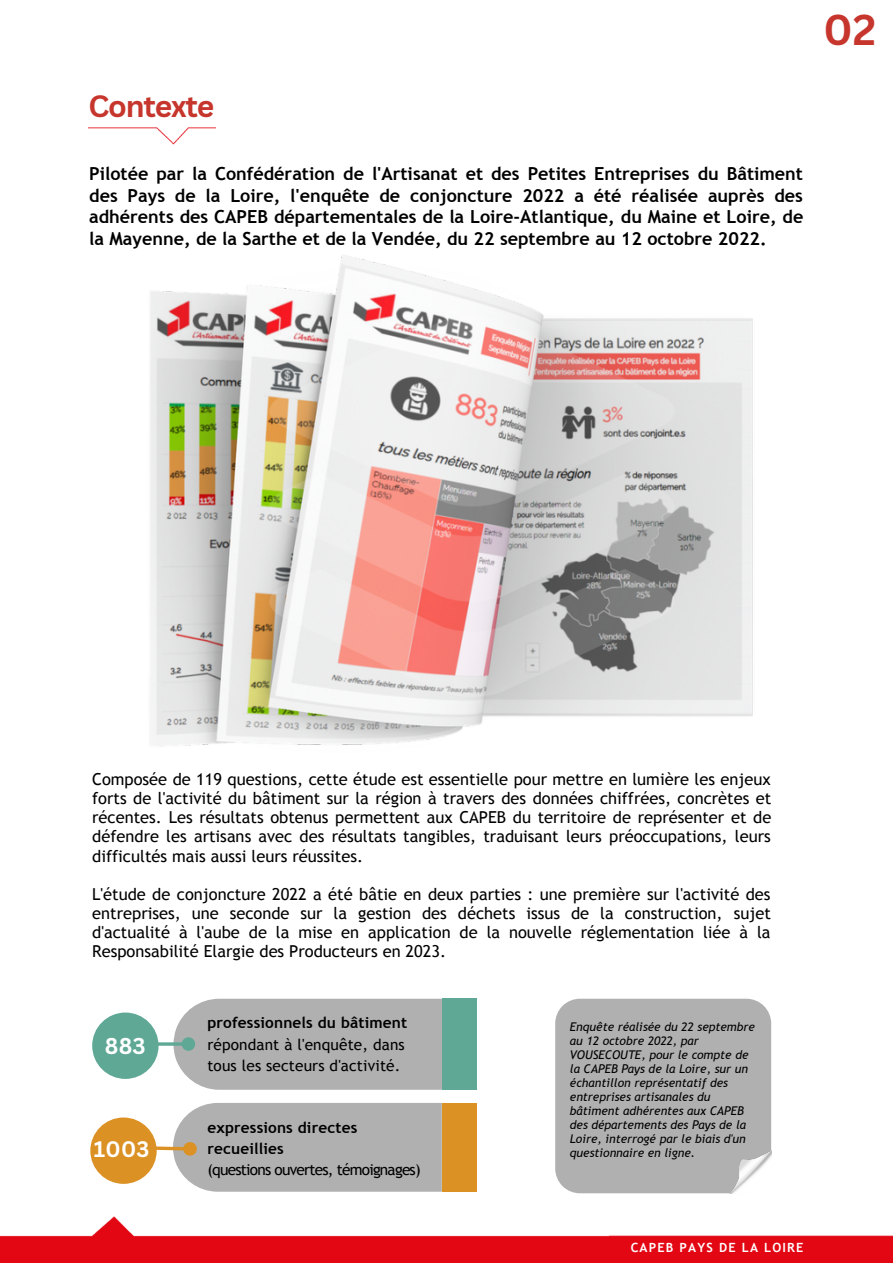
<style>
.page{position:relative;width:893px;height:1264px;background:#fff}
.page>*{position:absolute;margin:0;border:0;box-sizing:border-box;transform-origin:0 0}
.t1{font:700 42px "Canva Sans";color:#c6362d}
.t2{font:700 30px "Canva Sans";letter-spacing:-.04em;color:#c6362d}
.t3{font:700 22.2px "Canva Sans";color:#fff}
.t4{font:700 21.75px "Canva Sans";color:#fff}
.t5{font:700 18px/21.3px "Trebuchet MS";color:#000;text-align:justify}
.t6{font:16.5px/19px "Trebuchet MS";color:#000;text-align:justify}
.t7{font:700 15.45px/21.3px "Trebuchet MS";letter-spacing:.01em;color:#000}
.t8{font:15.45px/21.3px "Trebuchet MS";letter-spacing:.01em;color:#000}
.t9{font:15.45px "Trebuchet MS";letter-spacing:-.05em;color:#000}
.t10{font:700 12.75px "Trebuchet MS";letter-spacing:.095em;color:#fff}
.t11{font:italic 12px/14px "Trebuchet MS";color:#000}
</style>
<div class="page">
<img style="left:150px;top:255px;width:603px;height:492px">
<img style="left:88px;top:127px;width:127px;height:18px">
<div style="left:442px;top:998px;width:34px;height:91px;background:#5ea895"></div>
<div style="left:92px;top:1012px;width:66px;height:66px;background:#5ea895;border-radius:50%"></div>
<hr style="left:152px;top:1042px;width:30px;height:3px;background:#5ea895">
<div style="left:173px;top:998px;width:269px;height:91px;background:#b0b0b0"></div>
<div style="left:442px;top:1102px;width:34px;height:89px;background:#dc9124"></div>
<svg style="left:147px;top:1103px;width:295px;height:88px;background:#b8b8b7"></svg>
<div style="left:90px;top:1117px;width:67px;height:66px;background:#dc9124;border-radius:50%"></div>
<img style="left:0;top:1216px;width:892px;height:46px">
<div style="left:555px;top:998px;width:216px;height:195px;background:#b0b0b0"></div>
<img style="left:729px;top:1150px;width:42px;height:43px">
<h2 class="t2" style="left:88px;top:85px;width:127px">Contexte</h2>
<p class="t5" style="left:89px;top:163px;width:715px">Pilotée par la Confédération de l'Artisanat et des Petites Entreprises du Bâtiment des Pays de la Loire, l'enquête de conjoncture 2022 a été réalisée auprès des adhérents des CAPEB départementales de la Loire-Atlantique, du Maine et Loire, de la Mayenne, de la Sarthe et de la Vendée, du 22 septembre au 12 octobre 2022.</p>
<h1 class="t1" style="left:823px;top:0;width:54px">02</h1>
<p class="t6" style="left:92px;top:769px;width:680px">Composée de 119 questions, cette étude est essentielle pour mettre en lumière les enjeux forts de l'activité du bâtiment sur la région à travers des données chiffrées, concrètes et récentes. Les résultats obtenus permettent aux CAPEB du territoire de représenter et de défendre les artisans avec des résultats tangibles, traduisant leurs préoccupations, leurs difficultés mais aussi leurs réussites.</p>
<p class="t6" style="left:92px;top:884px;width:680px">L'étude de conjoncture 2022 a été bâtie en deux parties : une première sur l'activité des entreprises, une seconde sur la gestion des déchets issus de la construction, sujet d'actualité à l'aube de la mise en application de la nouvelle réglementation liée à la Responsabilité Elargie des Producteurs en 2023.</p>
<h3 class="t3" style="left:105px;top:1029px;width:42px">883</h3>
<h3 class="t4" style="left:94px;top:1133px;width:57px">1003</h3>
<p class="t7" style="left:207px;top:1012px;width:201px">professionnels du bâtiment</p>
<p class="t8" style="left:207px;top:1033px;width:199px">répondant à l'enquête, dans tous les secteurs d'activité.</p>
<p class="t7" style="left:207px;top:1116px;width:151px">expressions directes recueillies</p>
<p class="t9" style="left:207px;top:1160px;width:215px">(questions ouvertes, témoignages)</p>
<p class="t11" style="left:570px;top:1019px;width:186px">Enquête réalisée du 22 septembre au 12 octobre 2022, par<br>VOUSECOUTE, pour le compte de la CAPEB Pays de la Loire, sur un échantillon représentatif des entreprises artisanales du bâtiment adhérentes aux CAPEB des départements des Pays de la<br>Loire, interrogé par le biais d'un questionnaire en ligne.</p>
<p class="t10" style="left:630px;top:1239px;width:174px">CAPEB PAYS DE LA LOIRE</p>
</div>
